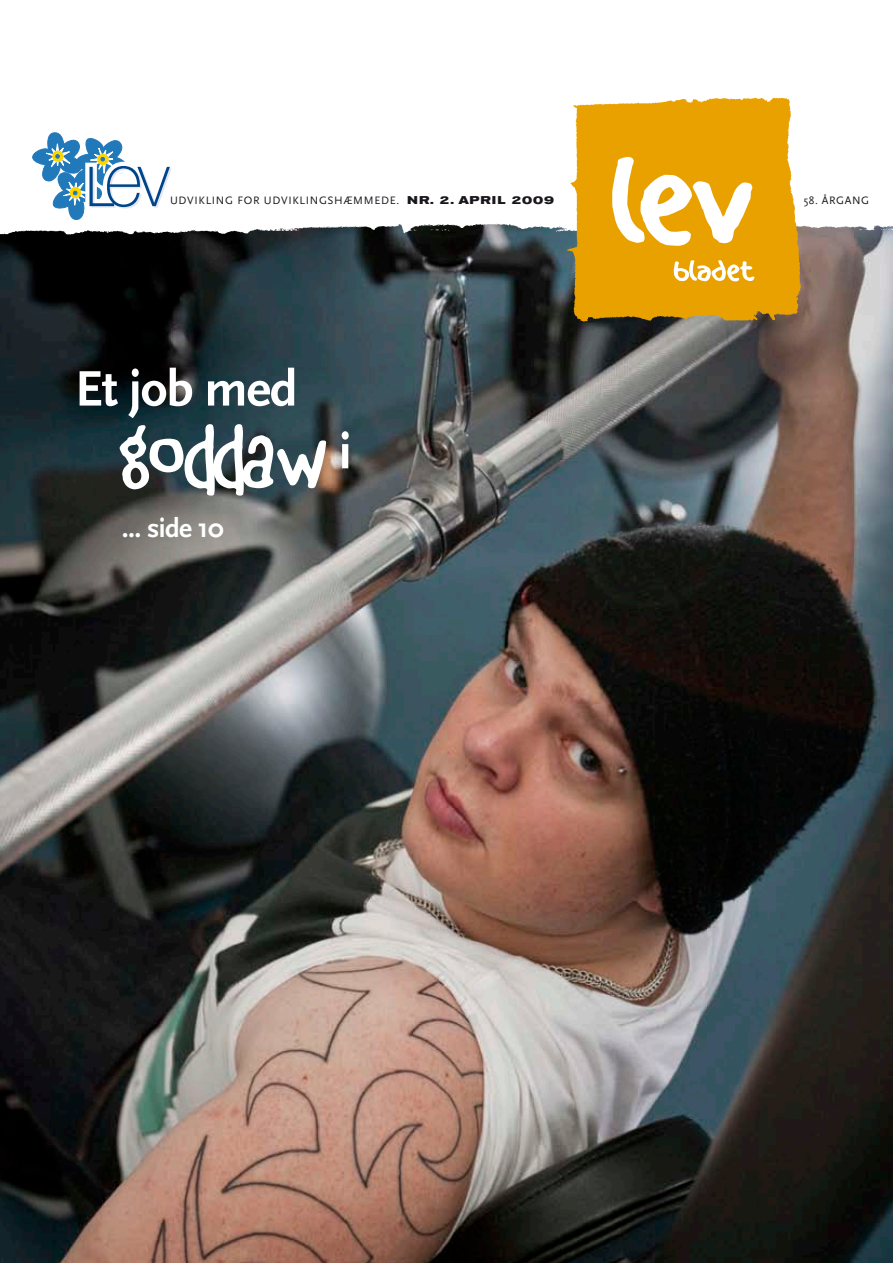
<style>
.page{position:relative;width:893px;height:1263px;background:#fff}
.page>*{position:absolute;margin:0;border:0;box-sizing:border-box;transform-origin:0 0}
.t1{font:700 52.05px "Scala Sans";color:#fff}
.t2{font:700 27.6px "Scala Sans";color:#fff}
.t3{font:11.25px "Scala Sans";letter-spacing:.06em;color:#1a171c}
.s1{font-family:"Akzidenz Grotesk BE";font-weight:700;font-stretch:expanded}
</style>
<div class="page">
<img style="left:0;top:236px;width:893px;height:1027px">
<img style="left:0;top:223px;width:893px;height:13px">
<svg style="left:32px;top:132px;width:140px;height:88px"></svg>
<img style="left:557px;top:97px;width:268px;height:253px">
<svg style="left:674px;top:260px;width:80px;height:21px"></svg>
<svg style="left:612px;top:157px;width:140px;height:89px"></svg>
<svg style="left:120px;top:424px;width:206px;height:72px"></svg>
<p class="t3" style="left:170px;top:194px;width:386px">UDVIKLING FOR U DVIKLINGSHÆMMEDE. <span class="s1">Nr. 2. April 2009</span></p>
<p class="t3" style="left:804px;top:194px;width:67px">58. ÅRGANG</p>
<h1 class="t1" style="left:75px;top:361px;width:224px">Et job med</h1>
<h2 class="t2" style="left:122px;top:513px;width:104px">... side 10</h2>
<h1 class="t1" style="left:339px;top:423px;width:14px">i</h1>
</div>
